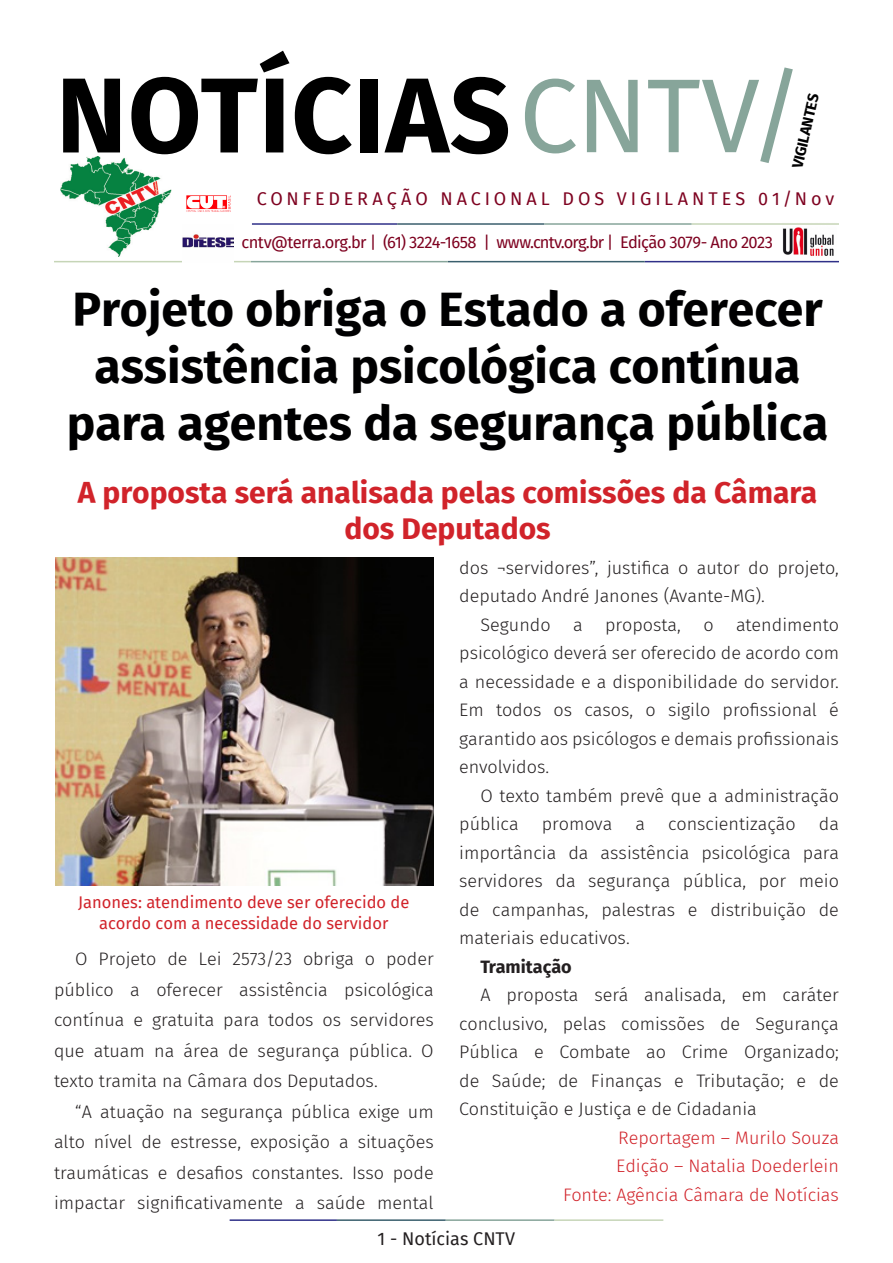
<style>
.page{position:relative;width:893px;height:1263px;background:#fff}
.page>*{position:absolute;margin:0;border:0;box-sizing:border-box;transform-origin:0 0}
.t1{font:700 106.5px "Fira Sans";letter-spacing:.01em;color:#000}
.t2{font:700 48px/57px "Fira Sans";color:#000001;text-align:center}
.t3{font:700 30px/36px "Fira Sans";color:#d1232a;text-align:center}
.t4{font:300 18px/28.5px "Fira Sans";color:#231f20;text-align:justify}
.t5{font:300 18px "Fira Sans";color:#d1232a}
.t6{font:18px "Fira Sans";letter-spacing:.215em;color:#7e0220}
.t7{font:18px "Fira Sans";color:#231f20}
.t8{font:700 18px "Fira Sans";color:#231f20}
.t9{font:16.5px/21px "Fira Sans";color:#d1232a;text-align:center}
.t10{font:16.5px "Fira Sans";letter-spacing:-.04em;color:#7e0220}
.t11{font:700 15px "Fira Sans";color:#000001}
.s1{font-weight:400;font-size:105px;color:#87a59a}
</style>
<div class="page">
<hr style="left:230px;top:1219px;width:107px;height:2px;background:#2f3088">
<hr style="left:337px;top:1219px;width:109px;height:2px;background:#3a5f6d">
<hr style="left:446px;top:1219px;width:109px;height:2px;background:#87a59a">
<hr style="left:555px;top:1219px;width:108px;height:2px;background:#c6d5b7">
<img style="left:782px;top:227px;width:54px;height:34px">
<hr style="left:252px;top:223px;width:145px;height:2px;background:#2f3088">
<hr style="left:397px;top:223px;width:147px;height:2px;background:#3a5f6d">
<hr style="left:544px;top:223px;width:148px;height:2px;background:#87a59a">
<hr style="left:692px;top:223px;width:147px;height:2px;background:#c6d5b7">
<hr style="left:645px;top:261px;width:194px;height:1px;background:#2f3088">
<hr style="left:448px;top:261px;width:197px;height:1px;background:#3a5f6d">
<hr style="left:251px;top:261px;width:197px;height:1px;background:#87a59a">
<hr style="left:54px;top:261px;width:197px;height:1px;background:#c6d5b7">
<img style="left:61px;top:157px;width:110px;height:100px">
<img style="left:186px;top:195px;width:45px;height:17px">
<img style="left:183px;top:234px;width:51px;height:28px">
<img style="left:56px;top:557px;width:378px;height:329px">
<p class="t1" style="left:56px;top:26px;width:749px">NOTÍCIAS<span class="s1">CNTV/</span></p>
<p class="t11" style="left:785px;top:165px;width:77px;rotate:-77deg">VIGILANTES</p>
<p class="t6" style="left:257px;top:185px;width:579px">CONFEDERAÇÃO NACIONAL DOS VIGILANTES 01/Nov</p>
<p class="t10" style="left:241px;top:229px;width:533px">cntv@terra.org.br | (61) 3224-1658 | www.cntv.org.br | Edição 3079- Ano 2023</p>
<p class="t2" style="left:67px;top:278px;width:763px">Projeto obriga o Estado a oferecer assistência psicológica contínua para agentes da segurança pública</p>
<p class="t3" style="left:78px;top:472px;width:741px">A proposta será analisada pelas comissões da Câmara dos Deputados</p>
<p class="t9" style="left:78px;top:891px;width:333px">Janones: atendimento deve ser oferecido de acordo com a necessidade do servidor</p>
<p class="t4" style="left:54px;top:943px;width:381px;line-height:30.5px;text-indent:21px">O Projeto de Lei 2573/23 obriga o poder público a oferecer assistência psicológica contínua e gratuita para todos os servidores que atuam na área de segurança pública. O texto tramita na Câmara dos Deputados.</p>
<p class="t4" style="left:54px;top:1096px;width:381px;line-height:30.5px;text-indent:21px">“A atuação na segurança pública exige um alto nível de estresse, exposição a situações traumáticas e desafios constantes. Isso pode impactar significativamente a saúde mental</p>
<p class="t4" style="left:459px;top:553px;width:381px">dos ¬servidores”, justifica o autor do projeto, deputado André Janones (Avante-MG).</p>
<p class="t4" style="left:459px;top:610px;width:381px;text-indent:21px">Segundo a proposta, o atendimento psicológico deverá ser oferecido de acordo com a necessidade e a disponibilidade do servidor.<br>Em todos os casos, o sigilo profissional é garantido aos psicólogos e demais profissionais envolvidos.</p>
<p class="t4" style="left:459px;top:781px;width:381px;text-indent:21px">O texto também prevê que a administração pública</p>
<p class="t4" style="left:542px;top:810px;width:72px">promova</p>
<p class="t4" style="left:635px;top:810px;width:11px">a</p>
<p class="t4" style="left:668px;top:810px;width:129px">conscientização</p>
<p class="t4" style="left:459px;top:810px;width:381px;text-indent:360px">da importância da assistência psicológica para servidores da segurança pública, por meio de campanhas, palestras e distribuição de materiais educativos.</p>
<p class="t8" style="left:480px;top:951px;width:93px">Tramitação</p>
<p class="t4" style="left:459px;top:981px;width:381px;text-indent:21px">A proposta será analisada, em caráter conclusivo, pelas comissões de Segurança Pública e Combate ao Crime Organizado; de Saúde; de Finanças e Tributação; e de Constituição e Justiça e de Cidadania</p>
<p class="t5" style="left:618px;top:1125px;width:222px">Reportagem – Murilo Souza</p>
<p class="t5" style="left:616px;top:1153px;width:224px">Edição – Natalia Doederlein</p>
<p class="t5" style="left:563px;top:1182px;width:277px">Fonte: Agência Câmara de Notícias</p>
<p class="t7" style="left:378px;top:1225px;width:139px">1 - Notícias CNTV</p>
</div>
